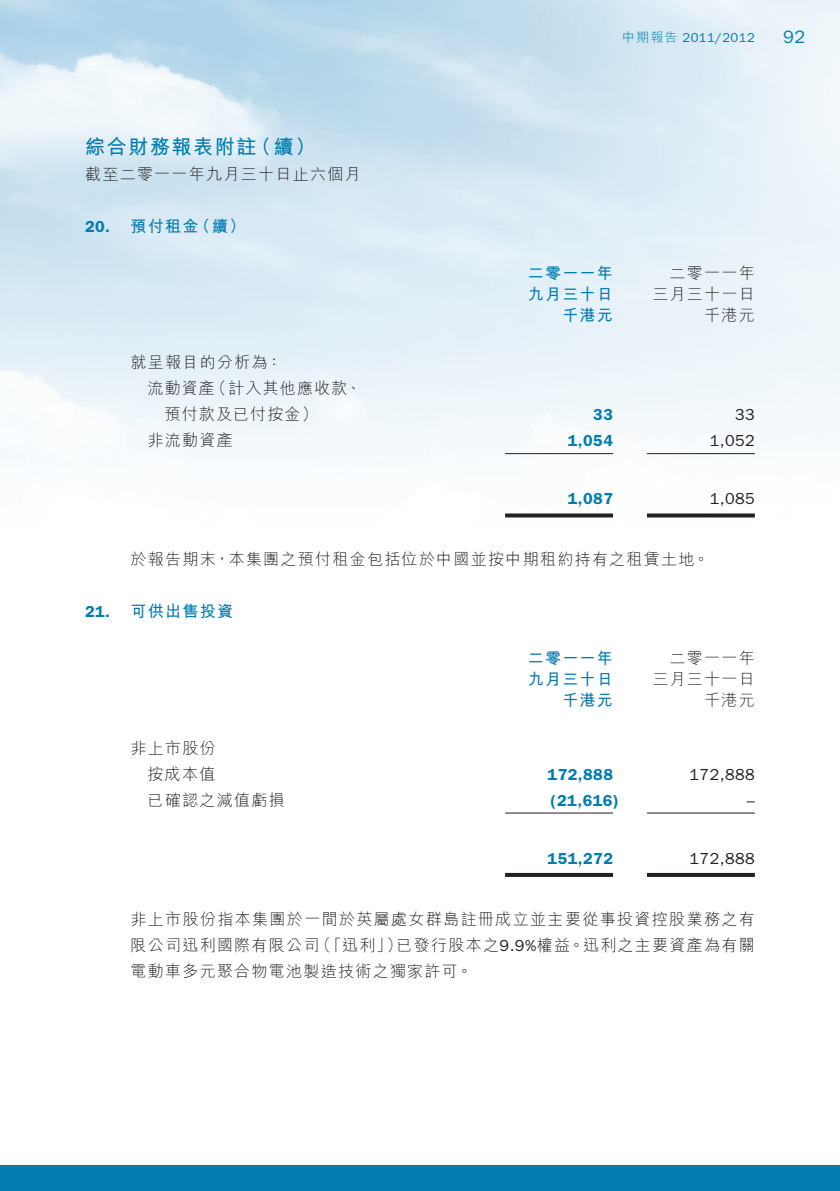
<style>
.page{position:relative;width:840px;height:1191px;background:#fff}
.page>*{position:absolute;margin:0;border:0;box-sizing:border-box;transform-origin:0 0}
.Heading_1{font:700 20px "M Hei HK";letter-spacing:.08em;color:#007cb1}
.t1{font:18px "ITC Franklin Gothic Std";color:#007cb1}
.Body_Text{font:300 16px/26px "M Hei HK";letter-spacing:.08em;color:#231f20;text-align:right}
.Body_Text-2{font:600 16px "ITC Franklin Gothic Std";letter-spacing:.03em;color:#007cb1}
.Body_Text-3{font:16px "ITC Franklin Gothic Std";letter-spacing:.03em;color:#231f20}
.Body_Text-4{font:700 16px "M Hei HK";letter-spacing:.08em;color:#007cb1}
.Heading_2{font:700 16px "M Hei HK";letter-spacing:.08em;color:#007cb1}
.Heading_2-2{font:600 16px "ITC Franklin Gothic Std";color:#007cb1}
.t2{font:13px "ITC Franklin Gothic Std";letter-spacing:.03em;color:#007cb1}
.s1{font-family:"M Hei HK";font-weight:300}
.s2{font-family:"ITC Franklin Gothic Std";font-weight:400}
</style>
<div class="page">
<img style="left:1px;top:0;width:838px;height:518px">
<div style="left:0;top:1165px;width:839px;height:26px;background:#007cb1"></div>
<img style="left:0;top:0;width:1px;height:553px">
<hr style="left:505px;top:453px;width:107px;height:1px;background:#231f20">
<hr style="left:646px;top:453px;width:108px;height:1px;background:#231f20">
<svg style="left:505px;top:513px;width:107px;height:4px"></svg>
<svg style="left:646px;top:513px;width:108px;height:4px"></svg>
<hr style="left:505px;top:812px;width:107px;height:1px;background:#231f20">
<hr style="left:646px;top:812px;width:108px;height:1px;background:#231f20">
<svg style="left:505px;top:873px;width:107px;height:4px"></svg>
<svg style="left:647px;top:873px;width:107px;height:4px"></svg>
<p class="t2" style="left:622px;top:30px;width:134px"><span class="s1">中期報告</span> 2011/2012</p>
<p class="t1" style="left:782px;top:27px;width:24px">92</p>
<p class="Heading_1" style="left:85px;top:132px;width:173px">綜合財務報表附註</p>
<p class="Body_Text" style="left:85px;top:161px;width:277px">截至二零一一年九月三十日止六個月</p>
<p class="Heading_2" style="left:194px;top:214px;width:53px">（續(</p>
<p class="Heading_1" style="left:251px;top:132px;width:66px">（續(</p>
<p class="Heading_2" style="left:130px;top:214px;width:69px">預付租金</p>
<p class="Heading_2-2" style="left:85px;top:217px;width:26px">20.</p>
<p class="Body_Text" style="left:130px;top:349px;width:153px">就呈報目的分析為：</p>
<p class="Body_Text" style="left:210px;top:375px;width:152px">（計入其他應收款、</p>
<p class="Body_Text" style="left:147px;top:375px;width:69px">流動資產</p>
<p class="Body_Text" style="left:164px;top:401px;width:154px">預付款及已付按金(</p>
<p class="Body_Text" style="left:147px;top:427px;width:87px">非流動資產</p>
<p class="Body_Text-4" style="left:527px;top:261px;width:87px">二零一一年</p>
<p class="Body_Text-4" style="left:527px;top:282px;width:87px">九月三十日</p>
<p class="Body_Text-4" style="left:562px;top:303px;width:52px">千港元</p>
<p class="Body_Text" style="left:669px;top:260px;width:87px">二零一一年</p>
<p class="Body_Text" style="left:652px;top:281px;width:104px">三月三十一日</p>
<p class="Body_Text" style="left:703px;top:302px;width:52px">千港元</p>
<p class="Body_Text-2" style="left:593px;top:405px;width:21px">33</p>
<p class="Body_Text-3" style="left:734px;top:405px;width:21px">33</p>
<p class="Body_Text-2" style="left:567px;top:431px;width:47px">1,054</p>
<p class="Body_Text-3" style="left:709px;top:431px;width:47px">1,052</p>
<p class="Body_Text-2" style="left:567px;top:489px;width:47px">1,087</p>
<p class="Body_Text-3" style="left:709px;top:489px;width:47px">1,085</p>
<p class="Heading_2-2" style="left:85px;top:602px;width:26px">21.</p>
<p class="Body_Text" style="left:130px;top:546px;width:579px">於報告期末，本集團之預付租金包括位於中國並按中期租約持有之租賃土地。</p>
<p class="Heading_2" style="left:130px;top:600px;width:104px">可供出售投資</p>
<p class="Body_Text" style="left:130px;top:734px;width:87px">非上市股份</p>
<p class="Body_Text" style="left:147px;top:760px;width:69px">按成本值</p>
<p class="Body_Text" style="left:147px;top:786px;width:138px">已確認之減值虧損</p>
<p class="Body_Text-4" style="left:527px;top:647px;width:87px">二零一一年</p>
<p class="Body_Text-4" style="left:527px;top:668px;width:87px">九月三十日</p>
<p class="Body_Text-4" style="left:562px;top:689px;width:52px">千港元</p>
<p class="Body_Text-2" style="left:547px;top:764px;width:67px">172,888</p>
<p class="Body_Text-2" style="left:550px;top:790px;width:70px">)21,616(</p>
<p class="Body_Text-2" style="left:547px;top:848px;width:67px">151,272</p>
<p class="Body_Text" style="left:669px;top:645px;width:87px">二零一一年</p>
<p class="Body_Text" style="left:652px;top:666px;width:104px">三月三十一日</p>
<p class="Body_Text" style="left:703px;top:687px;width:52px">千港元</p>
<p class="Body_Text-3" style="left:689px;top:765px;width:67px">172,888</p>
<p class="Body_Text-3" style="left:746px;top:791px;width:9px">–</p>
<p class="Body_Text-3" style="left:689px;top:849px;width:67px">172,888</p>
<p class="Body_Text" style="left:130px;top:905px;width:625px">非上市股份指本集團於一間於英屬處女群島註冊成立並主要從事投資控股業務之有已發行股本之<span class="s2">9.9%</span>權益。迅利之主要資產為有關</p>
<p class="Body_Text" style="left:315px;top:931px;width:89px">（「迅利」）</p>
<p class="Body_Text" style="left:130px;top:931px;width:343px;text-align:left">限公司迅利國際有限公司<br>電動車多元聚合物電池製造技術之獨家許可。</p>
</div>
